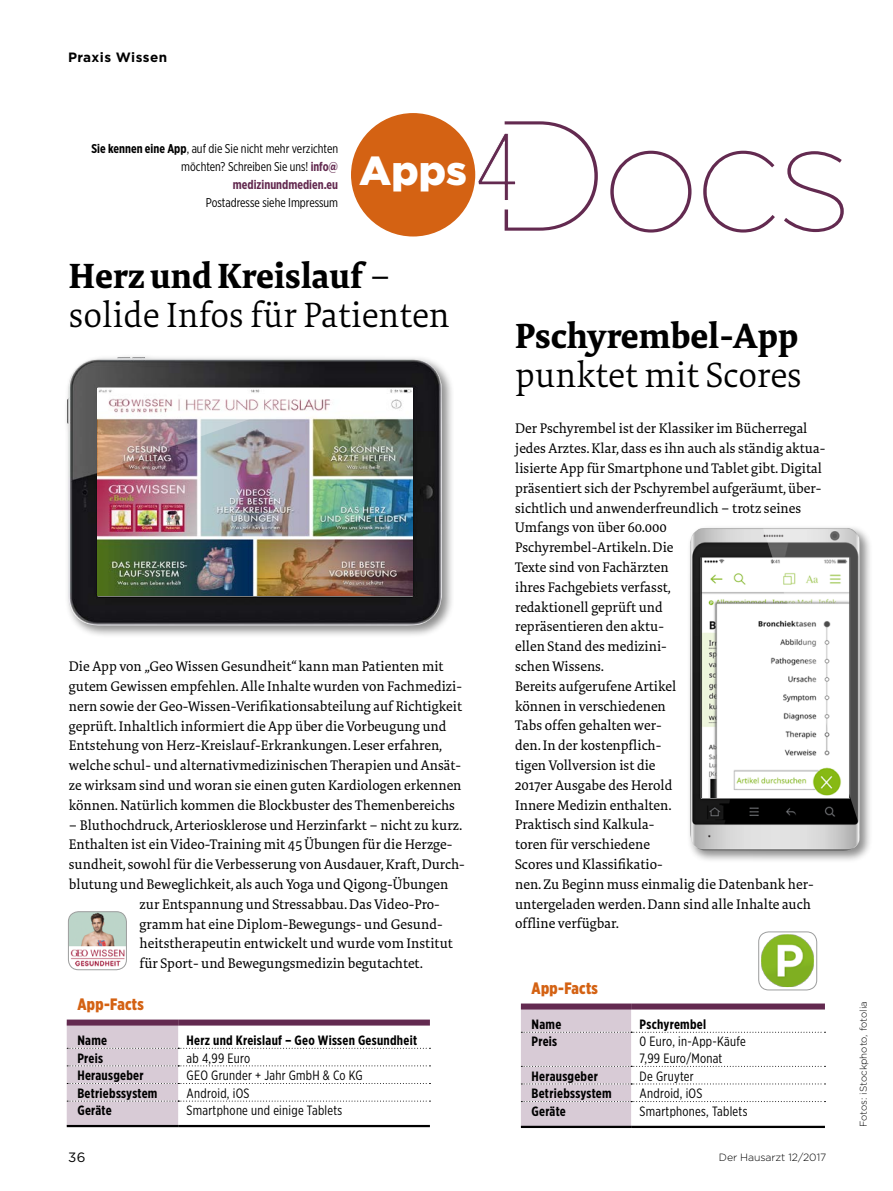
<style>
.page{position:relative;width:893px;height:1191px;background:#fff}
.page>*{position:absolute;margin:0;border:0;box-sizing:border-box;transform-origin:0 0}
.t1{font:300 95.4px "Gotham X Narrow";color:#632a50}
.t2{font:900 40.5px "Gotham";color:#fff}
.t3{font:300 36px/39px "Tundra Pro";color:#000}
.t4{font:700 36px "Tundra Pro";color:#000}
.t5{font:900 16.5px "Gotham X Narrow";letter-spacing:.02em;color:#d46213}
.t6{font:14.25px/19.8px "Tundra Pro";color:#000}
.t7{font:13.5px/16.5px "Gotham X Narrow";letter-spacing:.02em;color:#000}
.t8{font:700 13.5px "Gotham X Narrow";letter-spacing:.02em;color:#000}
.t9{font:700 13.5px "Gotham";letter-spacing:.03em;color:#000}
.t10{font:13.5px "Gotham";color:#000}
.t11{font:12.75px/18px "Gotham X Narrow";color:#000;text-align:right}
.t12{font:300 10.5px "Gotham";letter-spacing:-.01em;color:#000}
.t13{font:300 9.75px "Gotham";color:#000}
.s1{font-weight:700}
.s2{font-weight:700;color:#632a50}
</style>
<div class="page">
<div style="left:67px;top:1019px;width:111px;height:6px;background:#632a50"></div>
<div style="left:178px;top:1019px;width:252px;height:6px;background:#632a50"></div>
<hr style="left:67px;top:1125px;width:111px;height:2px;background:#000">
<hr style="left:178px;top:1125px;width:252px;height:2px;background:#000">
<svg style="left:67px;top:1022px;width:363px;height:104px"></svg>
<div style="left:521px;top:1003px;width:110px;height:6px;background:#632a50"></div>
<div style="left:631px;top:1003px;width:194px;height:6px;background:#632a50"></div>
<hr style="left:521px;top:1125px;width:110px;height:3px;background:#000">
<hr style="left:631px;top:1125px;width:194px;height:3px;background:#000">
<svg style="left:521px;top:1006px;width:304px;height:120px"></svg>
<img style="left:759px;top:933px;width:58px;height:57px">
<div style="left:758px;top:931px;width:59px;height:59px;border:1px solid #9c9d9d;border-radius:10px"></div>
<img style="left:68px;top:913px;width:58px;height:56px">
<div style="left:68px;top:911px;width:59px;height:59px;border:1px solid #9c9d9d;border-radius:10px"></div>
<div style="left:686px;top:524px;width:187px;height:338px;background:#000;opacity:.45"></div>
<img style="left:690px;top:528px;width:171px;height:322px">
<img style="left:702px;top:558px;width:61px;height:239px">
<svg style="left:763px;top:528px;width:96px;height:295px"></svg>
<div style="left:63px;top:353px;width:391px;height:285px;background:#000;opacity:.45"></div>
<img style="left:67px;top:357px;width:375px;height:268px">
<img style="left:98px;top:388px;width:314px;height:208px">
<img style="left:98px;top:388px;width:239px;height:85px">
<svg style="left:610px;top:151px;width:81px;height:81px"></svg>
<svg style="left:703px;top:151px;width:72px;height:81px"></svg>
<svg style="left:784px;top:151px;width:60px;height:81px"></svg>
<div style="left:349px;top:111px;width:128px;height:127px;background:#d46213;border-radius:50%"></div>
<div style="left:347px;top:109px;width:132px;height:131px;border:4px solid #fff;border-radius:50%"></div>
<svg style="left:477px;top:121px;width:121px;height:110px"></svg>
<p class="t9" style="left:68px;top:48px;width:101px">Praxis Wissen</p>
<p class="t11" style="left:92px;top:140px;width:248px"><span class="s1">Sie kennen eine App</span>, auf die Sie nicht mehr verzichten möchten? Schreiben Sie uns! <span class="s2">info@ medizinundmedien.eu</span></p>
<p class="t11" style="left:206px;top:194px;width:134px">Postadresse siehe Impressum</p>
<h2 class="t2" style="left:359px;top:143px;width:109px">Apps</h2>
<h1 class="t1" style="left:475px;top:111px;width:45px">4</h1>
<h3 class="t3" style="left:69px;top:257px;width:382px"><span class="s1">Herz und Kreislauf</span> – solide Infos für Patienten</h3>
<p class="t6" style="left:69px;top:657px;width:395px">Die App von „Geo Wissen Gesundheit“ kann man Patienten mit gutem Gewissen empfehlen. Alle Inhalte wurden von Fachmedizi&shy;nern sowie der Geo-Wissen-Verifikationsabteilung auf Richtigkeit geprüft. Inhaltlich informiert die App über die Vorbeugung und Entstehung von Herz-Kreislauf-Erkrankungen. Leser erfahren, welche schul- und alternativmedizinischen Therapien und Ansät&shy;ze wirksam sind und woran sie einen guten Kardiologen erkennen können. Natürlich kommen die Blockbuster des Themenbereichs</p>
<p class="t6" style="left:69px;top:815px;width:395px">– Bluthochdruck, Arteriosklerose und Herzinfarkt – nicht zu kurz.</p>
<p class="t6" style="left:69px;top:835px;width:385px">Enthalten ist ein Video-Training mit 45 Übungen für die Herzge-</p>
<p class="t6" style="left:69px;top:855px;width:398px">sundheit, sowohl für die Verbesserung von Ausdauer, Kraft, Durch-</p>
<p class="t6" style="left:69px;top:874px;width:381px">blutung und Beweglichkeit, als auch Yoga und Qigong-Übungen</p>
<p class="t6" style="left:140px;top:894px;width:302px">zur Entspannung und Stressabbau. Das Video-Pro-</p>
<p class="t6" style="left:140px;top:914px;width:305px">gramm hat eine Diplom-Bewegungs- und Gesund-</p>
<p class="t6" style="left:140px;top:934px;width:315px">heitstherapeutin entwickelt und wurde vom Institut</p>
<p class="t6" style="left:140px;top:953px;width:285px">für Sport- und Bewegungsmedizin begutachtet.</p>
<p class="t5" style="left:77px;top:993px;width:68px">App-Facts</p>
<p class="t8" style="left:77px;top:1031px;width:31px">Name</p>
<p class="t8" style="left:187px;top:1031px;width:232px">Herz und Kreislauf – Geo Wissen Gesundheit</p>
<p class="t8" style="left:77px;top:1049px;width:27px">Preis</p>
<p class="t7" style="left:187px;top:1049px;width:65px">ab 4,99 Euro</p>
<p class="t8" style="left:77px;top:1067px;width:68px">Herausgeber</p>
<p class="t7" style="left:187px;top:1066px;width:177px">GEO Grunder + Jahr GmbH &amp; Co KG</p>
<p class="t8" style="left:77px;top:1084px;width:82px">Betriebssystem</p>
<p class="t7" style="left:187px;top:1084px;width:64px">Android, iOS</p>
<p class="t8" style="left:77px;top:1102px;width:36px">Geräte</p>
<p class="t7" style="left:187px;top:1102px;width:157px">Smartphone und einige Tablets</p>
<h3 class="t4" style="left:515px;top:313px;width:285px">Pschyrembel-App</h3>
<h3 class="t3" style="left:515px;top:357px;width:288px">punktet mit Scores</h3>
<p class="t6" style="left:515px;top:419px;width:312px">Der Pschyrembel ist der Klassiker im Bücherregal jedes Arztes. Klar, dass es ihn auch als ständig aktua&shy;lisierte App für Smartphone und Tablet gibt. Digital präsentiert sich der Pschyrembel aufgeräumt, über&shy;sichtlich und anwenderfreundlich – trotz seines<br>Umfangs von über 60.000<br>Pschyrembel-Artikeln. Die<br>Texte sind von Fachärzten<br>ihres Fachgebiets verfasst,<br>redaktionell geprüft und<br>repräsentieren den aktu-<br>ellen Stand des medizini-<br>schen Wissens.<br>Bereits aufgerufene Artikel<br>können in verschiedenen<br>Tabs offen gehalten wer-<br>den. In der kostenpflich-<br>tigen Vollversion ist die<br>2017er Ausgabe des Herold<br>Innere Medizin enthalten.<br>Praktisch sind Kalkula-<br>toren für verschiedene<br>Scores und Klassifikatio-<br>nen. Zu Beginn muss einmalig die Datenbank her&shy;untergeladen werden. Dann sind alle Inhalte auch offline verfügbar.</p>
<p class="t5" style="left:531px;top:977px;width:68px">App-Facts</p>
<p class="t8" style="left:531px;top:1015px;width:31px">Name</p>
<p class="t8" style="left:640px;top:1015px;width:68px">Pschyrembel</p>
<p class="t8" style="left:531px;top:1033px;width:27px">Preis</p>
<p class="t7" style="left:640px;top:1033px;width:108px">0 Euro, in-App-Käufe<br>7,99 Euro/Monat</p>
<p class="t8" style="left:531px;top:1067px;width:68px">Herausgeber</p>
<p class="t7" style="left:640px;top:1067px;width:56px">De Gruyter</p>
<p class="t8" style="left:531px;top:1085px;width:82px">Betriebssystem</p>
<p class="t7" style="left:640px;top:1085px;width:64px">Android, iOS</p>
<p class="t8" style="left:531px;top:1102px;width:36px">Geräte</p>
<p class="t7" style="left:640px;top:1102px;width:109px">Smartphones, Tablets</p>
<p class="t10" style="left:68px;top:1148px;width:19px">36</p>
<p class="t12" style="left:719px;top:1150px;width:109px">Der Hausarzt 12/2017</p>
<p class="t13" style="left:857px;top:1127px;width:127px;rotate:-90deg">Fotos: iStockphoto, fotolia</p>
</div>
